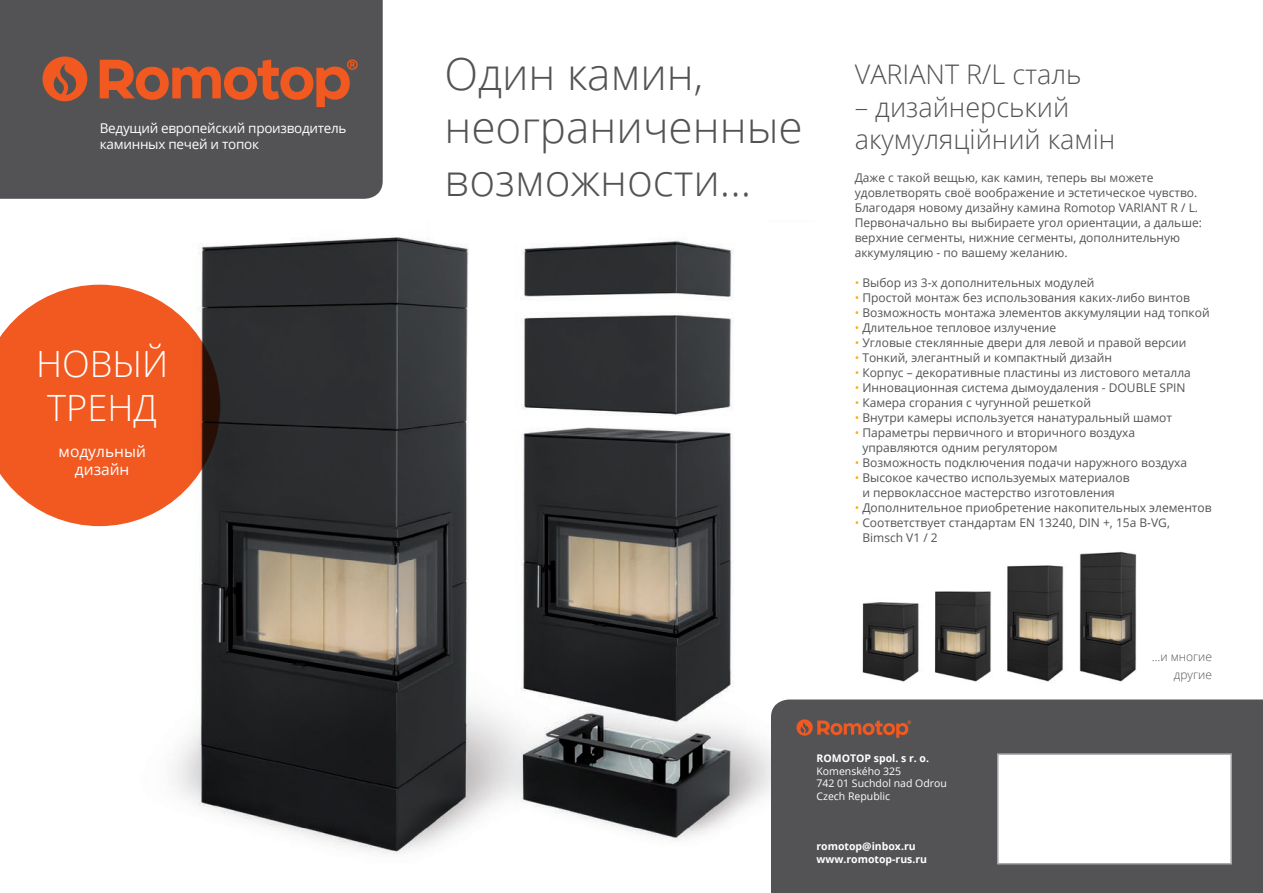
<style>
.page{position:relative;width:1263px;height:893px;background:#fff}
.page>*{position:absolute;margin:0;border:0;box-sizing:border-box;transform-origin:0 0}
.t1{font:300 44.1px/52.9px "Open Sans";color:#535355}
.t2{font:300 36.3px/43.5px "Open Sans";color:#fff;text-align:center}
.t3{font:300 27px/32.4px "Open Sans";color:#535355}
.t4{font:15.6px/18.6px "Open Sans";color:#fff;text-align:center}
.t5{font:13.5px/16.2px "Open Sans";letter-spacing:-.02em;color:#fff}
.t6{font:12px/15px "Open Sans";color:#535355}
.t7{font:300 12px/18px "Open Sans";color:#535355;text-align:right}
.t8{font:700 10.5px/12.6px "Open Sans";color:#fff}
.t9{font:10.5px/12.6px "Open Sans";color:#fff}
.s1{color:#faaf18}
</style>
<div class="page">
<img style="left:101px;top:237px;width:670px;height:617px">
<img style="left:862px;top:551px;width:275px;height:131px">
<div style="left:0;top:0;width:383px;height:199px;background:#535355"></div>
<svg style="left:43px;top:57px;width:315px;height:50px;background:#93553f"></svg>
<svg style="left:0;top:285px;width:220px;height:241px;background:#e2683c"></svg>
<div style="left:771px;top:699px;width:492px;height:194px;background:#535355"></div>
<svg style="left:796px;top:719px;width:115px;height:19px;background:#905540"></svg>
<div style="left:997px;top:753px;width:235px;height:111px;background:#fff;border:2px solid #a8a9ad"></div>
<p class="t5" style="left:100px;top:120px;width:248px">Ведущий европейский производитель каминных печей и топок</p>
<h2 class="t2" style="left:36px;top:341px;width:134px">НОВЫЙ<br>ТРЕНД</h2>
<h3 class="t4" style="left:59px;top:441px;width:89px">модульный дизайн</h3>
<h1 class="t1" style="left:444px;top:47px;width:360px">Один камин, неограниченные возможности...</h1>
<h3 class="t3" style="left:855px;top:58px;width:228px">VARIANT R/L сталь</h3>
<h3 class="t3" style="left:855px;top:90px;width:262px">– дизайнерський акумуляційний камін</h3>
<p class="t6" style="left:855px;top:170px;width:349px">Даже с такой вещью, как камин, теперь вы можете удовлетворять своё воображение и эстетическое чувство.<br>Благодаря новому дизайну камина Romotop VARIANT R / L.<br>Первоначально вы выбираете угол ориентации, а дальше: верхние сегменты, нижние сегменты, дополнительную аккумуляцию - по вашему желанию.</p>
<p class="t6" style="left:855px;top:275px;width:241px"><span class="s1">•</span> Выбор из 3-х дополнительных модулей</p>
<p class="t6" style="left:855px;top:290px;width:337px"><span class="s1">•</span> Простой монтаж без использования каких-либо винтов</p>
<p class="t6" style="left:855px;top:305px;width:356px"><span class="s1">•</span> Возможность монтажа элементов аккумуляции над топкой</p>
<p class="t6" style="left:855px;top:320px;width:203px"><span class="s1">•</span> Длительное тепловое излучение</p>
<p class="t6" style="left:855px;top:335px;width:333px"><span class="s1">•</span> Угловые стеклянные двери для левой и правой версии</p>
<p class="t6" style="left:855px;top:350px;width:259px"><span class="s1">•</span> Тонкий, элегантный и компактный дизайн</p>
<p class="t6" style="left:855px;top:365px;width:338px"><span class="s1">•</span> Корпус – декоративные пластины из листового металла</p>
<p class="t6" style="left:855px;top:380px;width:332px"><span class="s1">•</span> Инновационная система дымоудаления - DOUBLE SPIN</p>
<p class="t6" style="left:855px;top:395px;width:238px"><span class="s1">•</span> Камера сгорания с чугунной решеткой</p>
<p class="t6" style="left:855px;top:410px;width:319px"><span class="s1">•</span> Внутри камеры используется нанатуральный шамот</p>
<p class="t6" style="left:862px;top:425px;width:274px;text-indent:-8px"><span class="s1">•</span> Параметры первичного и вторичного воздуха управляются одним регулятором</p>
<p class="t6" style="left:855px;top:455px;width:334px"><span class="s1">•</span> Возможность подключения подачи наружного воздуха</p>
<p class="t6" style="left:855px;top:470px;width:276px;text-align:center"><span class="s1">•</span> Высокое качество используемых материалов и первоклассное мастерство изготовления</p>
<p class="t6" style="left:855px;top:500px;width:358px"><span class="s1">•</span> Дополнительное приобретение накопительных элементов</p>
<p class="t6" style="left:862px;top:515px;width:309px;text-indent:-8px"><span class="s1">•</span> Соответствует стандартам EN 13240, DIN +, 15а B-VG,<br>Bimsch V1 / 2</p>
<p class="t8" style="left:816px;top:752px;width:114px">ROMOTOP spol. s r. o.</p>
<p class="t9" style="left:816px;top:764px;width:132px">Komenského 325<br>742 01 Suchdol nad Odrou<br>Czech Republic</p>
<p class="t8" style="left:816px;top:840px;width:112px">romotop@inbox.ru www.romotop-rus.ru</p>
<p class="t7" style="left:1152px;top:647px;width:62px">…и многие другие</p>
</div>
